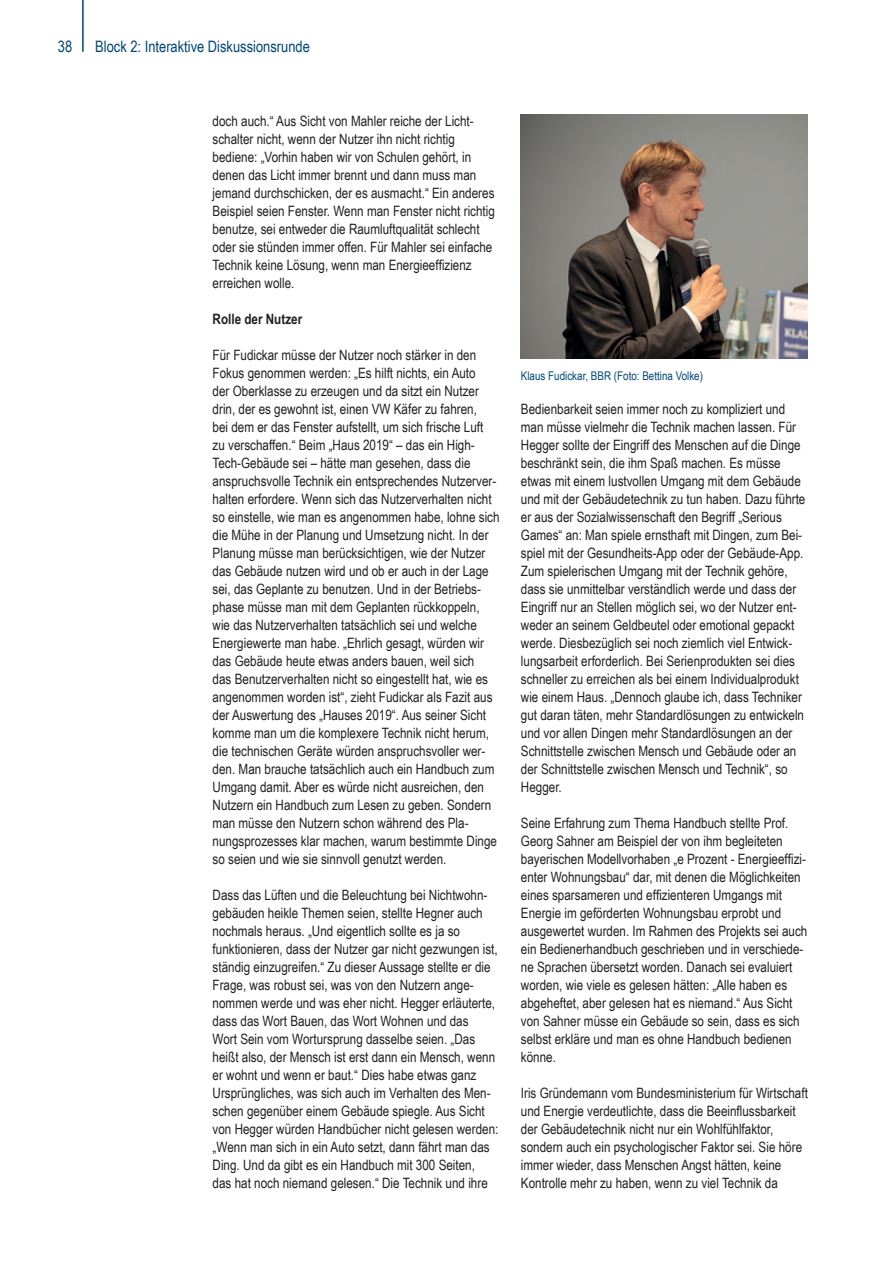
<style>
.page{position:relative;width:893px;height:1263px;background:#fff}
.page>*{position:absolute;margin:0;border:0;box-sizing:border-box;transform-origin:0 0}
.t1{font:15.75px "Arial Narrow";color:#004679}
.t2{font:14.25px/18px "Arial Narrow";color:#231f20}
.t3{font:700 14.25px "Arial Narrow";color:#231f20}
.t4{font:12px "Arial Narrow";color:#004679}
</style>
<div class="page">
<hr style="left:82px;top:0;width:2px;height:52px;background:#004679">
<img style="left:521px;top:115px;width:287px;height:243px">
<p class="t1" style="left:58px;top:34px;width:16px">38</p>
<p class="t1" style="left:95px;top:34px;width:216px">Block 2: Interaktive Diskussionsrunde</p>
<p class="t2" style="left:213px;top:111px;width:284px">doch auch.“ Aus Sicht von Mahler reiche der Licht&shy;schalter nicht, wenn der Nutzer ihn nicht richtig bediene: „Vorhin haben wir von Schulen gehört, in denen das Licht immer brennt und dann muss man jemand durchschicken, der es ausmacht.“ Ein anderes Beispiel seien Fenster. Wenn man Fenster nicht richtig benutze, sei entweder die Raumluftqualität schlecht oder sie stünden immer offen. Für Mahler sei einfache Technik keine Lösung, wenn man Energieeffizienz erreichen wolle.</p>
<p class="t3" style="left:213px;top:308px;width:91px">Rolle der Nutzer</p>
<p class="t2" style="left:213px;top:345px;width:288px">Für Fudickar müsse der Nutzer noch stärker in den Fokus genommen werden: „Es hilft nichts, ein Auto<br>der Oberklasse zu erzeugen und da sitzt ein Nutzer drin, der es gewohnt ist, einen VW Käfer zu fahren,<br>bei dem er das Fenster aufstellt, um sich frische Luft<br>zu verschaffen.“ Beim „Haus 2019“ – das ein High-Tech-Gebäude sei – hätte man gesehen, dass die anspruchsvolle Technik ein entsprechendes Nutzerver&shy;halten erfordere. Wenn sich das Nutzerverhalten nicht so einstelle, wie man es angenommen habe, lohne sich die Mühe in der Planung und Umsetzung nicht. In der Planung müsse man berücksichtigen, wie der Nutzer das Gebäude nutzen wird und ob er auch in der Lage sei, das Geplante zu benutzen. Und in der Betriebs&shy;phase müsse man mit dem Geplanten rückkoppeln, wie das Nutzerverhalten tatsächlich sei und welche Energiewerte man habe. „Ehrlich gesagt, würden wir das Gebäude heute etwas anders bauen, weil sich<br>das Benutzerverhalten nicht so eingestellt hat, wie es angenommen worden ist“, zieht Fudickar als Fazit aus der Auswertung des „Hauses 2019“. Aus seiner Sicht komme man um die komplexere Technik nicht herum, die technischen Geräte würden anspruchsvoller wer&shy;den. Man brauche tatsächlich auch ein Handbuch zum Umgang damit. Aber es würde nicht ausreichen, den Nutzern ein Handbuch zum Lesen zu geben. Sondern man müsse den Nutzern schon während des Pla&shy;nungsprozesses klar machen, warum bestimmte Dinge so seien und wie sie sinnvoll genutzt werden.</p>
<p class="t2" style="left:213px;top:885px;width:287px">Dass das Lüften und die Beleuchtung bei Nichtwohn&shy;gebäuden heikle Themen seien, stellte Hegner auch nochmals heraus. „Und eigentlich sollte es ja so funktionieren, dass der Nutzer gar nicht gezwungen ist, ständig einzugreifen.“ Zu dieser Aussage stellte er die Frage, was robust sei, was von den Nutzern ange&shy;nommen werde und was eher nicht. Hegger erläuterte, dass das Wort Bauen, das Wort Wohnen und das<br>Wort Sein vom Wortursprung dasselbe seien. „Das heißt also, der Mensch ist erst dann ein Mensch, wenn</p>
<p class="t2" style="left:213px;top:1065px;width:265px">er wohnt und wenn er baut.“ Dies habe etwas ganz</p>
<p class="t2" style="left:213px;top:1083px;width:287px">Ursprüngliches, was sich auch im Verhalten des Men&shy;schen gegenüber einem Gebäude spiegle. Aus Sicht von Hegger würden Handbücher nicht gelesen werden: „Wenn man sich in ein Auto setzt, dann fährt man das Ding. Und da gibt es ein Handbuch mit 300 Seiten,<br>das hat noch niemand gelesen.“ Die Technik und ihre</p>
<p class="t4" style="left:521px;top:367px;width:184px">Klaus Fudickar, BBR (Foto: Bettina Volke)</p>
<p class="t2" style="left:521px;top:399px;width:286px">Bedienbarkeit seien immer noch zu kompliziert und man müsse vielmehr die Technik machen lassen. Für Hegger sollte der Eingriff des Menschen auf die Dinge beschränkt sein, die ihm Spaß machen. Es müsse etwas mit einem lustvollen Umgang mit dem Gebäude und mit der Gebäudetechnik zu tun haben. Dazu führte er aus der Sozialwissenschaft den Begriff „Serious Games“ an: Man spiele ernsthaft mit Dingen, zum Bei&shy;spiel mit der Gesundheits-App oder der Gebäude-App.<br>Zum spielerischen Umgang mit der Technik gehöre, dass sie unmittelbar verständlich werde und dass der Eingriff nur an Stellen möglich sei, wo der Nutzer ent&shy;weder an seinem Geldbeutel oder emotional gepackt werde. Diesbezüglich sei noch ziemlich viel Entwick&shy;lungsarbeit erforderlich. Bei Serienprodukten sei dies schneller zu erreichen als bei einem Individualprodukt wie einem Haus. „Dennoch glaube ich, dass Techniker gut daran täten, mehr Standardlösungen zu entwickeln und vor allen Dingen mehr Standardlösungen an der Schnittstelle zwischen Mensch und Gebäude oder an der Schnittstelle zwischen Mensch und Technik“, so</p>
<p class="t2" style="left:521px;top:777px;width:42px">Hegger.</p>
<p class="t2" style="left:521px;top:813px;width:288px">Seine Erfahrung zum Thema Handbuch stellte Prof.<br>Georg Sahner am Beispiel der von ihm begleiteten bayerischen Modellvorhaben „e Prozent - Energieeffizi&shy;enter Wohnungsbau“ dar, mit denen die Möglichkeiten eines sparsameren und effizienteren Umgangs mit Energie im geförderten Wohnungsbau erprobt und ausgewertet wurden. Im Rahmen des Projekts sei auch ein Bedienerhandbuch geschrieben und in verschiede&shy;ne Sprachen übersetzt worden. Danach sei evaluiert worden, wie viele es gelesen hätten: „Alle haben es abgeheftet, aber gelesen hat es niemand.“ Aus Sicht von Sahner müsse ein Gebäude so sein, dass es sich selbst erkläre und man es ohne Handbuch bedienen</p>
<p class="t2" style="left:521px;top:1047px;width:37px">könne.</p>
<p class="t2" style="left:521px;top:1083px;width:289px">Iris Gründemann vom Bundesministerium für Wirtschaft und Energie verdeutlichte, dass die Beeinflussbarkeit der Gebäudetechnik nicht nur ein Wohlfühlfaktor, sondern auch ein psychologischer Faktor sei. Sie höre immer wieder, dass Menschen Angst hätten, keine Kontrolle mehr zu haben, wenn zu viel Technik da</p>
</div>
